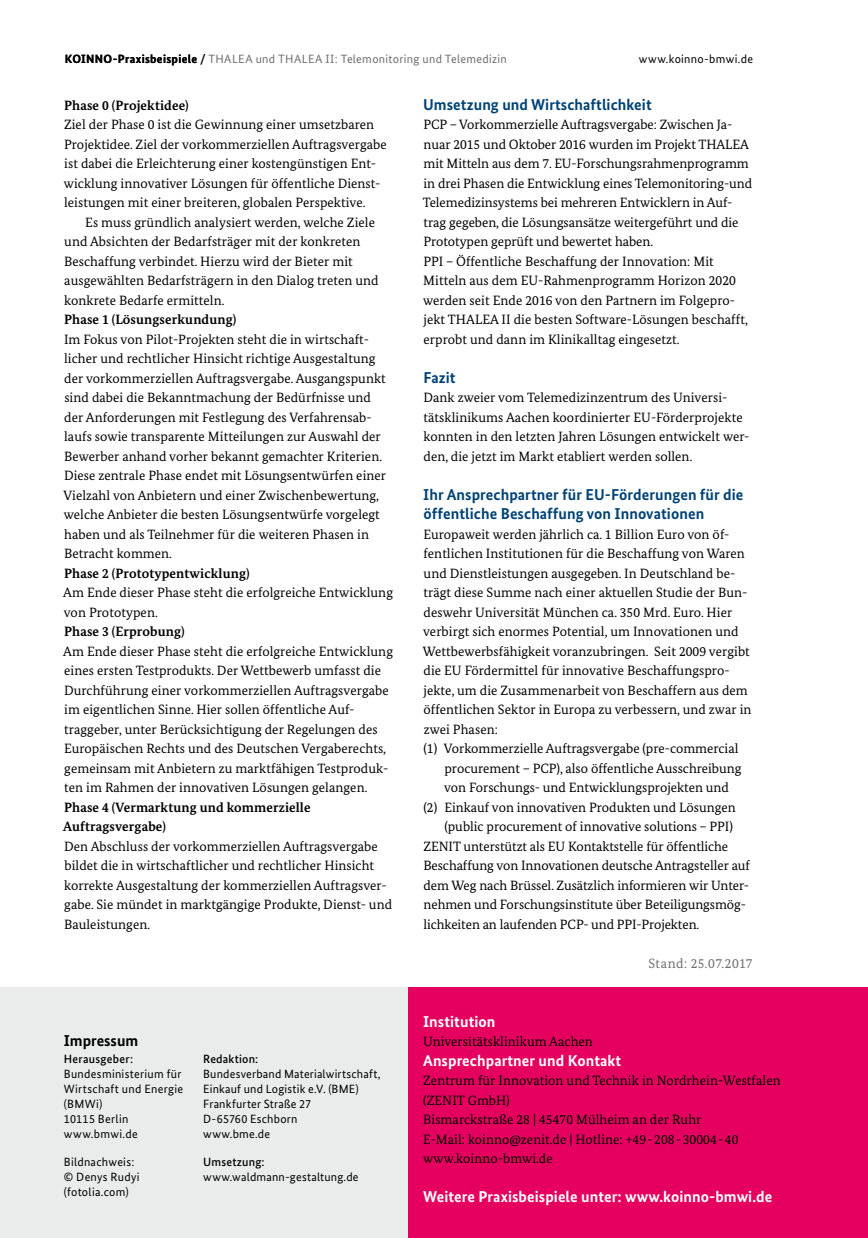
<style>
.page{position:relative;width:868px;height:1238px;background:#fff}
.page>*{position:absolute;margin:0;border:0;box-sizing:border-box;transform-origin:0 0}
.t1{font:700 15.75px/19.5px "Bundes Sans";letter-spacing:.005em;color:#004376}
.t2{font:700 15.75px "Bundes Sans";letter-spacing:.005em;color:#fff}
.t3{font:700 15.75px "Bundes Sans";color:#000}
.t4{font:13.5px/19.5px "Bundes Serif";letter-spacing:.005em;color:#000}
.t5{font:700 13.5px/19.5px "Bundes Serif";letter-spacing:.01em;color:#000}
.t6{font:13.5px "Bundes Serif";letter-spacing:.03em;color:#6e6e6e}
.t7{font:12px/15px "Bundes Sans";letter-spacing:.025em;color:#000}
.t8{font:12px "Bundes Sans";letter-spacing:.025em;color:#6e6e6e}
.t9{font:500 12px "Bundes Sans";letter-spacing:.02em;color:#000}
.s1{font-weight:700;color:#000}
</style>
<div class="page">
<div style="left:0;top:987px;width:408px;height:250px;background:#eaebeb"></div>
<div style="left:408px;top:987px;width:459px;height:250px;background:#e5005f"></div>
<p class="t8" style="left:65px;top:52px;width:443px"><span class="s1">KOINNO-Praxisbeispiele /</span> THALEA und THALEA II: Telemonitoring und Telemedizin</p>
<p class="t5" style="left:64px;top:95px;width:126px">Phase 0 (Projektidee)</p>
<p class="t4" style="left:64px;top:114px;width:324px">Ziel der Phase 0 ist die Gewinnung einer umsetzbaren Projektidee. Ziel der vorkommerziellen Auftragsvergabe ist dabei die Erleichterung einer kostengünstigen Ent&shy;wicklung innovativer Lösungen für öffentliche Dienst&shy;leistungen mit einer breiteren, globalen Perspektive.</p>
<p class="t4" style="left:64px;top:212px;width:316px;text-indent:21px">Es muss gründlich analysiert werden, welche Ziele und Absichten der Bedarfsträger mit der konkreten Beschaffung verbindet. Hierzu wird der Bieter mit ausgewählten Bedarfsträgern in den Dialog treten und konkrete Bedarfe ermitteln.</p>
<p class="t5" style="left:64px;top:309px;width:174px">Phase 1 (Lösungserkundung)</p>
<p class="t4" style="left:63px;top:329px;width:324px">Im Fokus von Pilot-Projekten steht die in wirtschaft&shy;licher und rechtlicher Hinsicht richtige Ausgestaltung der vorkommerziellen Auftragsvergabe. Ausgangspunkt sind dabei die Bekanntmachung der Bedürfnisse und der Anforderungen mit Festlegung des Verfahrensab&shy;laufs sowie transparente Mitteilungen zur Auswahl der Bewerber anhand vorher bekannt gemachter Kriterien.<br>Diese zentrale Phase endet mit Lösungsentwürfen einer Vielzahl von Anbietern und einer Zwischenbewertung, welche Anbieter die besten Lösungsentwürfe vorgelegt haben und als Teilnehmer für die weiteren Phasen in Betracht kommen.</p>
<p class="t5" style="left:64px;top:563px;width:187px">Phase 2 (Prototypentwicklung)</p>
<p class="t4" style="left:63px;top:582px;width:331px">Am Ende dieser Phase steht die erfolgreiche Entwicklung von Prototypen.</p>
<p class="t5" style="left:64px;top:621px;width:122px">Phase 3 (Erprobung)</p>
<p class="t4" style="left:63px;top:641px;width:331px">Am Ende dieser Phase steht die erfolgreiche Entwicklung eines ersten Testprodukts. Der Wettbewerb umfasst die Durchführung einer vorkommerziellen Auftragsvergabe im eigentlichen Sinne. Hier sollen öffentliche Auf&shy;traggeber, unter Berücksichtigung der Regelungen des Europäischen Rechts und des Deutschen Vergaberechts, gemeinsam mit Anbietern zu marktfähigen Testproduk&shy;ten im Rahmen der innovativen Lösungen gelangen.</p>
<p class="t5" style="left:63px;top:797px;width:249px">Phase 4 (Vermarktung und kommerzielle<br>Auftragsvergabe)</p>
<p class="t4" style="left:64px;top:836px;width:329px">Den Abschluss der vorkommerziellen Auftragsvergabe bildet die in wirtschaftlicher und rechtlicher Hinsicht korrekte Ausgestaltung der kommerziellen Auftragsver&shy;gabe. Sie mündet in marktgängige Produkte, Dienst- und Bauleistungen.</p>
<p class="t7" style="left:638px;top:52px;width:116px">www.koinno-bmwi.de</p>
<p class="t1" style="left:423px;top:94px;width:230px">Umsetzung und Wirtschaftlichkeit</p>
<p class="t4" style="left:423px;top:114px;width:331px">PCP – Vorkommerzielle Auftragsvergabe: Zwischen Ja&shy;nuar 2015 und Oktober 2016 wurden im Projekt THALEA mit Mitteln aus dem 7. EU-Forschungsrahmenprogramm in drei Phasen die Entwicklung eines Telemonitoring-und Telemedizinsystems bei mehreren Entwicklern in Auf&shy;trag gegeben, die Lösungsansätze weitergeführt und die Prototypen geprüft und bewertet haben.<br>PPI – Öffentliche Beschaffung der Innovation: Mit Mitteln aus dem EU-Rahmenprogramm Horizon 2020 werden seit Ende 2016 von den Partnern im Folgepro&shy;jekt THALEA II die besten Software-Lösungen beschafft, erprobt und dann im Klinikalltag eingesetzt.</p>
<p class="t1" style="left:423px;top:367px;width:34px">Fazit</p>
<p class="t4" style="left:423px;top:387px;width:328px">Dank zweier vom Telemedizinzentrum des Universi&shy;tätsklinikums Aachen koordinierter EU-Förderprojekte konnten in den letzten Jahren Lösungen entwickelt wer&shy;den, die jetzt im Markt etabliert werden sollen.</p>
<p class="t1" style="left:423px;top:484px;width:322px">Ihr Ansprechpartner für EU-Förderungen für die öffentliche Beschaffung von Innovationen</p>
<p class="t4" style="left:423px;top:524px;width:307px">Europaweit werden jährlich ca. 1 Billion Euro von öf-</p>
<p class="t4" style="left:423px;top:543px;width:322px">fentlichen Institutionen für die Beschaffung von Waren</p>
<p class="t4" style="left:423px;top:563px;width:313px">und Dienstleistungen ausgegeben. In Deutschland be-</p>
<p class="t4" style="left:423px;top:582px;width:325px">trägt diese Summe nach einer aktuellen Studie der Bun-</p>
<p class="t4" style="left:423px;top:602px;width:310px">deswehr Universität München ca. 350 Mrd. Euro. Hier</p>
<p class="t4" style="left:423px;top:621px;width:317px">verbirgt sich enormes Potential, um Innovationen und</p>
<p class="t4" style="left:423px;top:641px;width:328px">Wettbewerbsfähigkeit voranzubringen. Seit 2009 vergibt</p>
<p class="t4" style="left:423px;top:660px;width:307px">die EU Fördermittel für innovative Beschaffungspro-</p>
<p class="t4" style="left:423px;top:680px;width:326px">jekte, um die Zusammenarbeit von Beschaffern aus dem</p>
<p class="t4" style="left:423px;top:699px;width:329px">öffentlichen Sektor in Europa zu verbessern, und zwar in</p>
<p class="t4" style="left:423px;top:719px;width:76px">zwei Phasen:</p>
<p class="t4" style="left:423px;top:738px;width:316px">(1) Vorkommerzielle Auftragsvergabe (pre-commercial</p>
<p class="t4" style="left:444px;top:758px;width:298px">procurement – PCP), also öffentliche Ausschreibung</p>
<p class="t4" style="left:444px;top:777px;width:286px">von Forschungs- und Entwicklungsprojekten und</p>
<p class="t4" style="left:423px;top:797px;width:314px">(2) Einkauf von innovativen Produkten und Lösungen</p>
<p class="t4" style="left:444px;top:816px;width:290px">(public procurement of innovative solutions – PPI)</p>
<p class="t4" style="left:423px;top:836px;width:306px">ZENIT unterstützt als EU Kontaktstelle für öffentliche</p>
<p class="t4" style="left:423px;top:855px;width:328px">Beschaffung von Innovationen deutsche Antragsteller auf</p>
<p class="t4" style="left:423px;top:875px;width:327px">dem Weg nach Brüssel. Zusätzlich informieren wir Unter-</p>
<p class="t4" style="left:423px;top:894px;width:324px">nehmen und Forschungsinstitute über Beteiligungsmög-</p>
<p class="t4" style="left:423px;top:914px;width:277px">lichkeiten an laufenden PCP- und PPI-Projekten.</p>
<p class="t3" style="left:64px;top:1030px;width:76px">Impressum</p>
<p class="t9" style="left:64px;top:1033px;width:71px">Herausgeber:</p>
<p class="t7" style="left:64px;top:1047px;width:121px">Bundesministerium für<br>Wirtschaft und Energie (BMWi)<br>10115 Berlin www.bmwi.de</p>
<p class="t7" style="left:64px;top:1150px;width:77px">© Denys Rudyi (fotolia.com)</p>
<p class="t9" style="left:64px;top:1051px;width:71px">Herausgeber:</p>
<p class="t7" style="left:64px;top:1066px;width:121px">Bundesministerium für<br>Wirtschaft und Energie (BMWi)<br>10115 Berlin www.bmwi.de</p>
<p class="t7" style="left:64px;top:1154px;width:77px">Bildnachweis: © Denys Rudyi (fotolia.com)</p>
<p class="t9" style="left:203px;top:1051px;width:57px">Redaktion:</p>
<p class="t7" style="left:203px;top:1066px;width:179px">Bundesverband Materialwirtschaft,<br>Einkauf und Logistik e.V. (BME)<br>Frankfurter Straße 27<br>D-65760 Eschborn<br>www.bme.de</p>
<p class="t9" style="left:203px;top:1154px;width:63px">Umsetzung:</p>
<p class="t7" style="left:203px;top:1169px;width:157px">www.waldmann-gestaltung.de</p>
<p class="t7" style="left:203px;top:1062px;width:157px">Einkauf und Logistik e.V. (BME)<br>Frankfurter Straße 27<br>D-65760 Eschborn www.bme.de</p>
<p class="t6" style="left:648px;top:955px;width:106px">Stand: 25.07.2017</p>
<p class="t2" style="left:423px;top:1011px;width:74px">Institution</p>
<p class="t4" style="left:423px;top:1031px;width:171px">Universitätsklinikum Aachen</p>
<p class="t2" style="left:423px;top:1050px;width:200px">Ansprechpartner und Kontakt</p>
<p class="t4" style="left:423px;top:1070px;width:359px">Zentrum für Innovation und Technik in Nordrhein-Westfalen (ZENIT GmbH)<br>Bismarckstraße 28 | 45470 Mülheim an der Ruhr<br>E-Mail: koinno@zenit.de | Hotline: +49-208-30004-40 www.koinno-bmwi.de</p>
<p class="t2" style="left:423px;top:1186px;width:350px">Weitere Praxisbeispiele unter: www.koinno-bmwi.de</p>
<p class="t4" style="left:423px;top:1031px;width:332px">Landratsamt Weilheim-Schongau<br>Pütrichstraße 8 | 82362 Weilheim i.OB<br>Stephan Grosser, Lei er der IT/ IT-Sicherheitsbeauftragter</p>
<p class="t4" style="left:423px;top:1109px;width:166px">www.weilheim-schongau.de</p>
</div>
